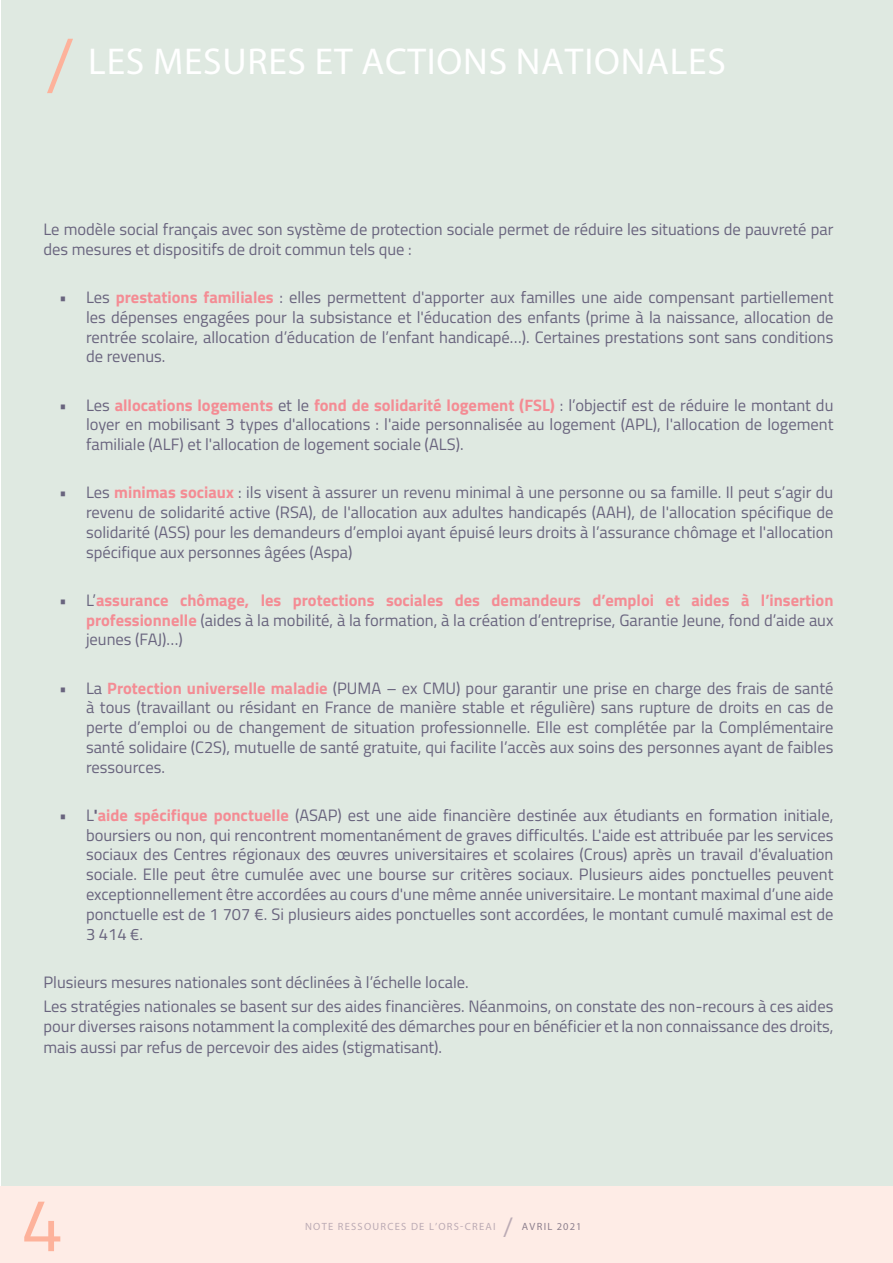
<style>
.page{position:relative;width:893px;height:1263px;background:#fff}
.page>*{position:absolute;margin:0;border:0;box-sizing:border-box;transform-origin:0 0}
.t1{font:75px "Titillium Web";color:#fdb29b}
.Titre_1{font:75px "Myriad Pro";color:#fdb29b}
.Titre_3{font:37.5px "Myriad Pro";letter-spacing:.02em;color:#fff}
.t2{font:27px "Myriad Pro";color:#a6a2b6}
.Titre_1-2{font:16.5px/19.8px "Titillium Web";color:#69647e;text-align:justify}
.t3{font:10.5px "Myriad Pro";letter-spacing:.12em;color:#a6a2b6}
.t4{font:10.5px "Myriad Pro";letter-spacing:.12em;color:#69647e}
.s1{font-weight:700;color:#f48c94}
.s2{font-weight:700}
</style>
<div class="page">
<div style="left:0;top:1186px;width:893px;height:77px;background:#feece6"></div>
<div style="left:1px;top:0;width:892px;height:1186px;background:#dfe9e1"></div>
<p class="Titre_1" style="left:47px;top:19px;width:27px">/</p>
<p class="Titre_3" style="left:88px;top:38px;width:639px">LES MESURES ET ACTIONS NATIONALES</p>
<p class="Titre_1-2" style="left:43px;top:219px;width:791px">Le modèle social français avec son système de protection sociale permet de réduire les situations de pauvreté par des mesures et dispositifs de droit commun tels que :</p>
<p class="Titre_1-2" style="left:86px;top:287px;width:749px;text-indent:-27px">• Les <span class="s1">prestations familiales</span> : elles permettent d'apporter aux familles une aide compensant partiellement les dépenses engagées pour la subsistance et l'éducation des enfants (prime à la naissance, allocation de rentrée scolaire, allocation d’éducation de l’enfant handicapé…). Certaines prestations sont sans conditions de revenus.</p>
<p class="Titre_1-2" style="left:86px;top:394px;width:749px;text-indent:-27px">• Les <span class="s1">allocations logements</span> et le <span class="s1">fond de solidarité logement (FSL)</span> : l’objectif est de réduire le montant du loyer en mobilisant 3 types d'allocations : l'aide personnalisée au logement (APL), l'allocation de logement familiale (ALF) et l'allocation de logement sociale (ALS).</p>
<p class="Titre_1-2" style="left:86px;top:482px;width:749px;text-indent:-27px">• Les <span class="s1">minimas sociaux</span> : ils visent à assurer un revenu minimal à une personne ou sa famille. Il peut s’agir du revenu de solidarité active (RSA), de l'allocation aux adultes handicapés (AAH), de l'allocation spécifique de solidarité (ASS) pour les demandeurs d’emploi ayant épuisé leurs droits à l’assurance chômage et l'allocation spécifique aux personnes âgées (Aspa)</p>
<p class="Titre_1-2" style="left:86px;top:589px;width:749px;text-indent:-27px">• L’<span class="s1">assurance chômage, les protections sociales des demandeurs d’emploi et aides à l’insertion professionnelle</span> (aides à la mobilité, à la formation, à la création d’entreprise, Garantie Jeune, fond d’aide aux jeunes (FAJ)…)</p>
<p class="Titre_1-2" style="left:86px;top:677px;width:749px;text-indent:-27px">• La <span class="s1">Protection universelle maladie</span> (PUMA – ex CMU) pour garantir une prise en charge des frais de santé à tous (travaillant ou résidant en France de manière stable et régulière) sans rupture de droits en cas de perte d’emploi ou de changement de situation professionnelle. Elle est complétée par la Complémentaire santé solidaire (C2S), mutuelle de santé gratuite, qui facilite l’accès aux soins des personnes ayant de faibles ressources.</p>
<p class="Titre_1-2" style="left:86px;top:804px;width:749px;text-indent:-27px">• L<span class="s2">'</span><span class="s1">aide spécifique ponctuelle</span> (ASAP) est une aide financière destinée aux étudiants en formation initiale, boursiers ou non, qui rencontrent momentanément de graves difficultés. L'aide est attribuée par les services sociaux des Centres régionaux des œuvres universitaires et scolaires (Crous) après un travail d'évaluation sociale. Elle peut être cumulée avec une bourse sur critères sociaux. Plusieurs aides ponctuelles peuvent exceptionnellement être accordées au cours d'une même année universitaire. Le montant maximal d’une aide ponctuelle est de 1 707 €. Si plusieurs aides ponctuelles sont accordées, le montant cumulé maximal est de 3 414 €.</p>
<p class="Titre_1-2" style="left:43px;top:971px;width:427px">Plusieurs mesures nationales sont déclinées à l’échelle locale.</p>
<p class="Titre_1-2" style="left:43px;top:995px;width:791px">Les stratégies nationales se basent sur des aides financières. Néanmoins, on constate des non-recours à ces aides pour diverses raisons notamment la complexité des démarches pour en bénéficier et la non connaissance des droits,</p>
<p class="Titre_1-2" style="left:43px;top:1037px;width:400px">mais aussi par refus de percevoir des aides (stigmatisant).</p>
<h1 class="t1" style="left:21px;top:1170px;width:43px">4</h1>
<p class="t3" style="left:305px;top:1219px;width:192px">NOTE RESSOURCES DE L’ORS-CREAI</p>
<h3 class="t2" style="left:503px;top:1210px;width:11px">/</h3>
<p class="t4" style="left:522px;top:1219px;width:61px">AVRIL 2021</p>
</div>
